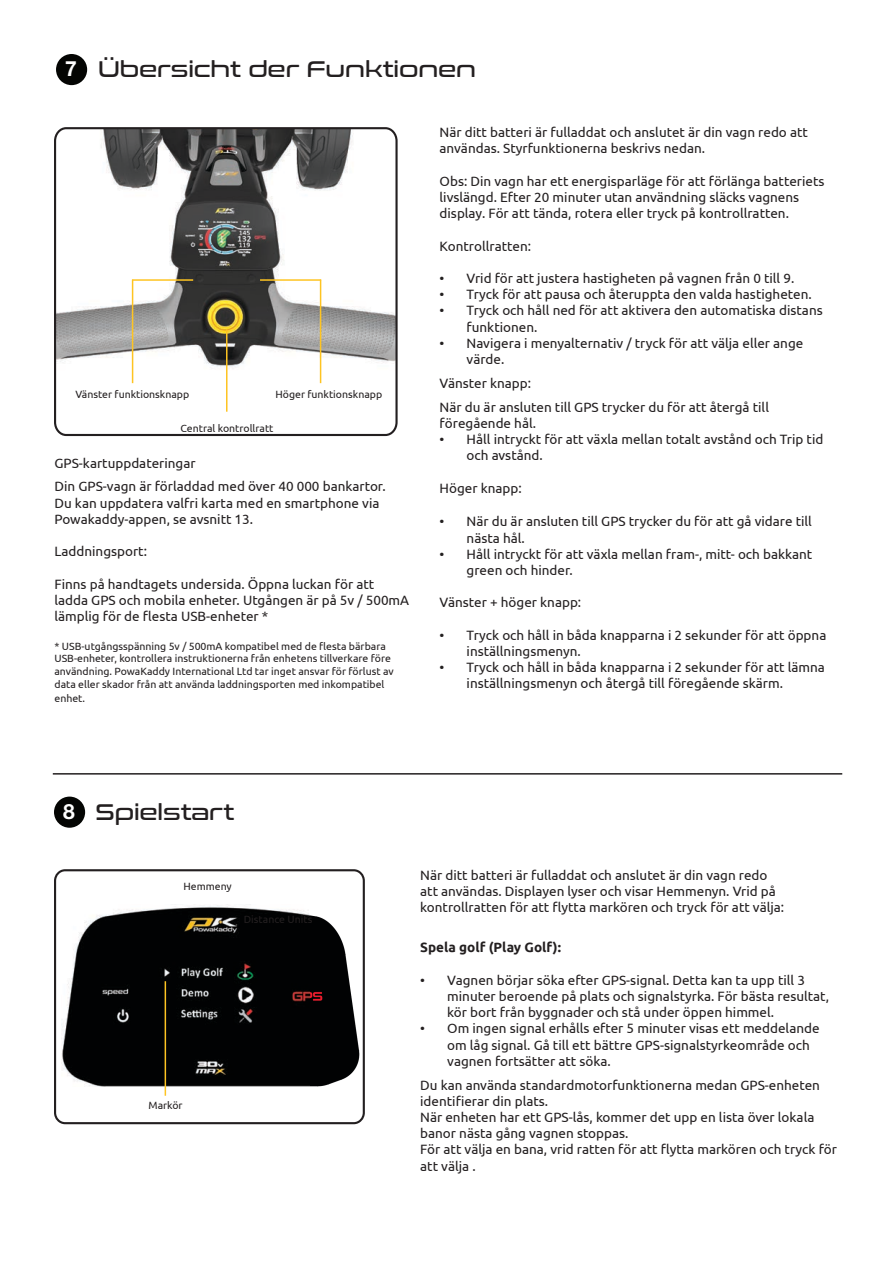
<style>
.page{position:relative;width:893px;height:1263px;background:#fff}
.page>*{position:absolute;margin:0;border:0;box-sizing:border-box;transform-origin:0 0}
.t1{font:22.5px "Conthrax Rg";color:#231f20}
.t2{font:13.5px/16.2px "Ubuntu";color:#231f20}
.t3{font:700 13.5px "Ubuntu";color:#231f20}
.t4{font:10.5px/12.6px "Ubuntu";color:#231f20}
.s1{font-family:"Helvetica Neue LT Pro";font-weight:700;font-size:21px;color:#fff}
</style>
<div class="page">
<div style="left:56px;top:54px;width:31px;height:31px;background:#040503;border-radius:50%"></div>
<svg style="left:54px;top:127px;width:344px;height:310px"></svg>
<hr style="left:226px;top:329px;width:1px;height:83px;background:#fec422">
<hr style="left:132px;top:280px;width:1px;height:103px;background:#fec422">
<hr style="left:132px;top:279px;width:61px;height:2px;background:#fec422">
<hr style="left:320px;top:280px;width:1px;height:103px;background:#fec422">
<hr style="left:260px;top:279px;width:61px;height:2px;background:#fec422">
<hr style="left:53px;top:773px;width:789px;height:1px;background:#231f20">
<img style="left:62px;top:904px;width:298px;height:183px">
<div style="left:54px;top:869px;width:311px;height:255px;border:2px solid #231f20;border-radius:10px"></div>
<hr style="left:165px;top:981px;width:1px;height:115px;background:#fec422">
<div style="left:54px;top:797px;width:31px;height:31px;background:#040503;border-radius:50%"></div>
<h1 class="t1" style="left:65px;top:52px;width:412px"><span class="s1">7</span> Übersicht der Funktionen</h1>
<p class="t4" style="left:75px;top:388px;width:116px">Vänster funktionsknapp</p>
<p class="t4" style="left:275px;top:388px;width:108px">Höger funktionsknapp</p>
<p class="t4" style="left:181px;top:421px;width:94px">Central kontrollratt</p>
<p class="t2" style="left:54px;top:451px;width:333px;line-height:23.7px">GPS-kartuppdateringar<br>Din GPS-vagn är förladdad med över 40 000 bankartor.</p>
<p class="t2" style="left:54px;top:494px;width:326px">Du kan uppdatera valfri karta med en smartphone via<br>Powakaddy-appen, se avsnitt 13.</p>
<p class="t2" style="left:54px;top:543px;width:94px">Laddningsport:</p>
<p class="t2" style="left:54px;top:575px;width:356px">Finns på handtagets undersida. Öppna luckan för att ladda GPS och mobila enheter. Utgången är på 5v / 500mA lämplig för de flesta USB-enheter *</p>
<p class="t4" style="left:54px;top:639px;width:341px">* USB-utgångsspänning 5v / 500mA kompatibel med de flesta bärbara USB-enheter, kontrollera instruktionerna från enhetens tillverkare före användning. PowaKaddy International Ltd tar inget ansvar för förlust av data eller skador från att använda laddningsporten med inkompatibel</p>
<p class="t4" style="left:54px;top:692px;width:32px">enhet.</p>
<p class="t2" style="left:440px;top:124px;width:370px">När ditt batteri är fulladdat och anslutet är din vagn redo att användas. Styrfunktionerna beskrivs nedan.</p>
<p class="t2" style="left:440px;top:173px;width:386px">Obs: Din vagn har ett energisparläge för att förlänga batteriets livslängd. Efter 20 minuter utan användning släcks vagnens display. För att tända, rotera eller tryck på kontrollratten.</p>
<p class="t2" style="left:440px;top:237px;width:93px">Kontrollratten:</p>
<p class="t2" style="left:440px;top:270px;width:356px">• Vrid för att justera hastigheten på vagnen från 0 till 9.</p>
<p class="t2" style="left:440px;top:286px;width:374px">• Tryck för att pausa och återuppta den valda hastigheten.</p>
<p class="t2" style="left:467px;top:302px;width:358px;text-indent:-27px">• Tryck och håll ned för att aktivera den automatiska distans funktionen.</p>
<p class="t2" style="left:467px;top:335px;width:338px;text-indent:-27px">• Navigera i menyalternativ / tryck för att välja eller ange värde.</p>
<p class="t2" style="left:440px;top:371px;width:331px;line-height:23.7px">Vänster knapp:<br>När du är ansluten till GPS trycker du för att återgå till</p>
<p class="t2" style="left:440px;top:414px;width:98px">föregående hål.</p>
<p class="t2" style="left:467px;top:431px;width:358px;text-indent:-27px">• Håll intryckt för att växla mellan totalt avstånd och Trip tid och avstånd.</p>
<p class="t2" style="left:440px;top:479px;width:84px">Höger knapp:</p>
<p class="t2" style="left:467px;top:513px;width:347px;text-indent:-27px">• När du är ansluten till GPS trycker du för att gå vidare till nästa hål.</p>
<p class="t2" style="left:467px;top:545px;width:347px;text-indent:-27px">• Håll intryckt för att växla mellan fram-, mitt- och bakkant green och hinder.</p>
<p class="t2" style="left:440px;top:594px;width:143px">Vänster + höger knapp:</p>
<p class="t2" style="left:467px;top:626px;width:361px;text-indent:-27px">• Tryck och håll in båda knapparna i 2 sekunder för att öppna inställningsmenyn.</p>
<p class="t2" style="left:467px;top:659px;width:360px;text-indent:-27px">• Tryck och håll in båda knapparna i 2 sekunder för att lämna inställningsmenyn och återgå till föregående skärm.</p>
<h1 class="t1" style="left:63px;top:795px;width:173px"><span class="s1">8</span> Spielstart</h1>
<p class="t4" style="left:183px;top:880px;width:50px">Hemmeny</p>
<p class="t4" style="left:244px;top:913px;width:70px">Distance Units</p>
<p class="t4" style="left:149px;top:1099px;width:36px">Markör</p>
<p class="t2" style="left:420px;top:867px;width:366px">När ditt batteri är fulladdat och anslutet är din vagn redo att användas. Displayen lyser och visar Hemmenyn. Vrid på kontrollratten för att flytta markören och tryck för att välja:</p>
<p class="t3" style="left:420px;top:939px;width:142px">Spela golf (Play Golf):</p>
<p class="t2" style="left:447px;top:971px;width:383px;text-indent:-27px">• Vagnen börjar söka efter GPS-signal. Detta kan ta upp till 3 minuter beroende på plats och signalstyrka. För bästa resultat, kör bort från byggnader och stå under öppen himmel.</p>
<p class="t2" style="left:447px;top:1020px;width:374px;text-indent:-27px">• Om ingen signal erhålls efter 5 minuter visas ett meddelande om låg signal. Gå till ett bättre GPS-signalstyrkeområde och vagnen fortsätter att söka.</p>
<p class="t2" style="left:420px;top:1076px;width:418px">Du kan använda standardmotorfunktionerna medan GPS-enheten identifierar din plats.<br>När enheten har ett GPS-lås, kommer det upp en lista över lokala banor nästa gång vagnen stoppas.<br>För att välja en bana, vrid ratten för att flytta markören och tryck för att välja .</p>
</div>
